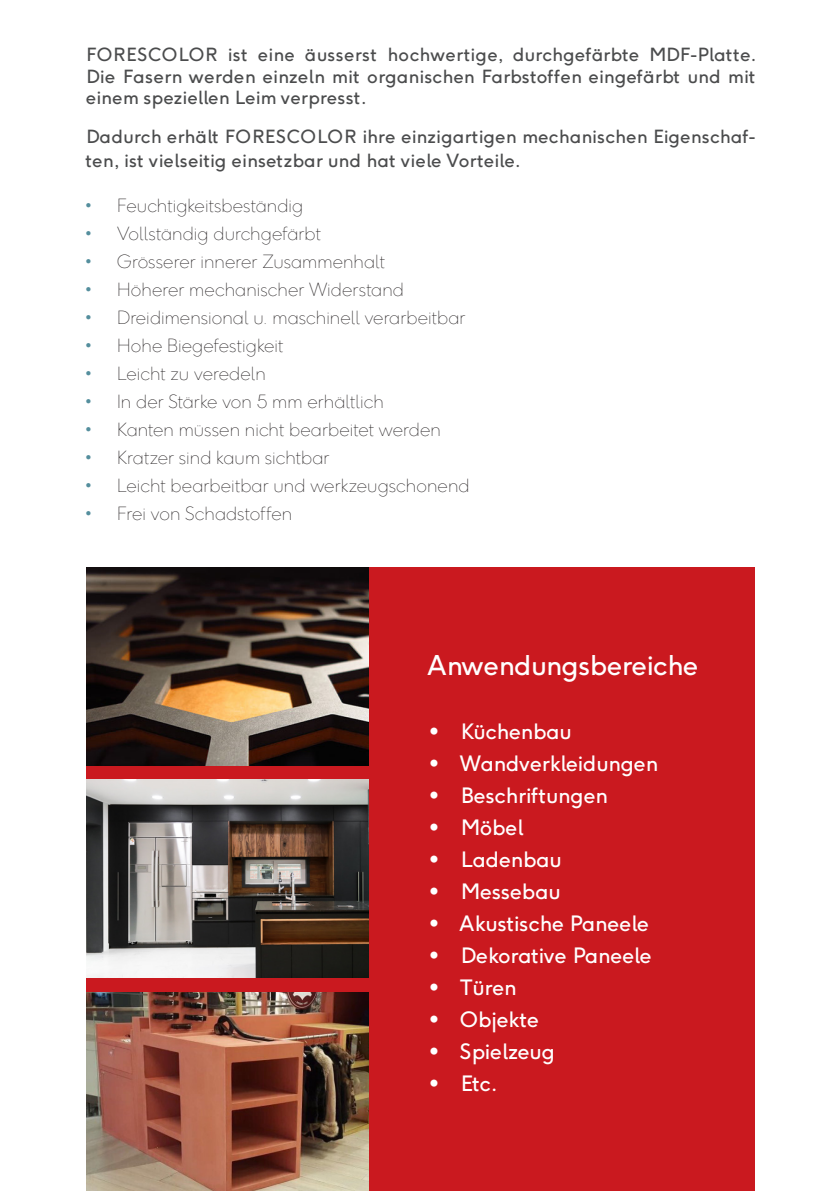
<style>
.page{position:relative;width:840px;height:1191px;background:#fff}
.page>*{position:absolute;margin:0;border:0;box-sizing:border-box;transform-origin:0 0}
.t1{font:27px "F37 Ginger";letter-spacing:-.015em;color:#fff}
.t2{font:21px "F37 Ginger";color:#fff}
.t3{font:100 18px "F37 Ginger";letter-spacing:.005em;color:#231f20}
.t4{font:18px/21.6px "F37 Ginger";letter-spacing:.02em;color:#4b4c4d;text-align:justify}
.s1{color:#548e9d}
</style>
<div class="page">
<div style="left:86px;top:567px;width:668px;height:624px;background:#ca191f"></div>
<img style="left:86px;top:779px;width:283px;height:198px">
<img style="left:86px;top:992px;width:283px;height:199px">
<img style="left:86px;top:567px;width:283px;height:198px">
<p class="t4" style="left:85px;top:44px;width:670px">FORESCOLOR ist eine äusserst hochwertige, durchgefärbte MDF-Platte.<br>Die Fasern werden einzeln mit organischen Farbstoffen eingefärbt und mit einem speziellen Leim verpresst.</p>
<p class="t4" style="left:85px;top:124px;width:670px;line-height:24px">Dadurch erhält FORESCOLOR ihre einzigartigen mechanischen Eigenschaf&shy;ten, ist vielseitig einsetzbar und hat viele Vorteile.</p>
<p class="t3" style="left:85px;top:195px;width:219px"><span class="s1">•</span> Feuchtigkeitsbeständig</p>
<p class="t3" style="left:85px;top:223px;width:237px"><span class="s1">•</span> Vollständig durchgefärbt</p>
<p class="t3" style="left:85px;top:251px;width:301px"><span class="s1">•</span> Grösserer innerer Zusammenhalt</p>
<p class="t3" style="left:85px;top:279px;width:320px"><span class="s1">•</span> Höherer mechanischer Widerstand</p>
<p class="t3" style="left:85px;top:307px;width:382px"><span class="s1">•</span> Dreidimensional u. maschinell verarbeitbar</p>
<p class="t3" style="left:85px;top:335px;width:200px"><span class="s1">•</span> Hohe Biegefestigkeit</p>
<p class="t3" style="left:85px;top:363px;width:182px"><span class="s1">•</span> Leicht zu veredeln</p>
<p class="t3" style="left:85px;top:391px;width:300px"><span class="s1">•</span> In der Stärke von 5 mm erhältlich</p>
<p class="t3" style="left:85px;top:419px;width:357px"><span class="s1">•</span> Kanten müssen nicht bearbeitet werden</p>
<p class="t3" style="left:85px;top:447px;width:246px"><span class="s1">•</span> Kratzer sind kaum sichtbar</p>
<p class="t3" style="left:85px;top:475px;width:386px"><span class="s1">•</span> Leicht bearbeitbar und werkzeugschonend</p>
<p class="t3" style="left:85px;top:503px;width:208px"><span class="s1">•</span> Frei von Schadstoffen</p>
<h1 class="t1" style="left:427px;top:648px;width:271px">Anwendungsbereiche</h1>
<p class="t2" style="left:427px;top:718px;width:144px">• Küchenbau</p>
<p class="t2" style="left:427px;top:750px;width:230px">• Wandverkleidungen</p>
<p class="t2" style="left:427px;top:782px;width:180px">• Beschriftungen</p>
<p class="t2" style="left:427px;top:814px;width:96px">• Möbel</p>
<p class="t2" style="left:427px;top:846px;width:134px">• Ladenbau</p>
<p class="t2" style="left:427px;top:878px;width:133px">• Messebau</p>
<p class="t2" style="left:427px;top:910px;width:222px">• Akustische Paneele</p>
<p class="t2" style="left:427px;top:942px;width:224px">• Dekorative Paneele</p>
<p class="t2" style="left:427px;top:974px;width:89px">• Türen</p>
<p class="t2" style="left:427px;top:1006px;width:112px">• Objekte</p>
<p class="t2" style="left:427px;top:1038px;width:128px">• Spielzeug</p>
<p class="t2" style="left:427px;top:1070px;width:70px">• Etc.</p>
</div>
